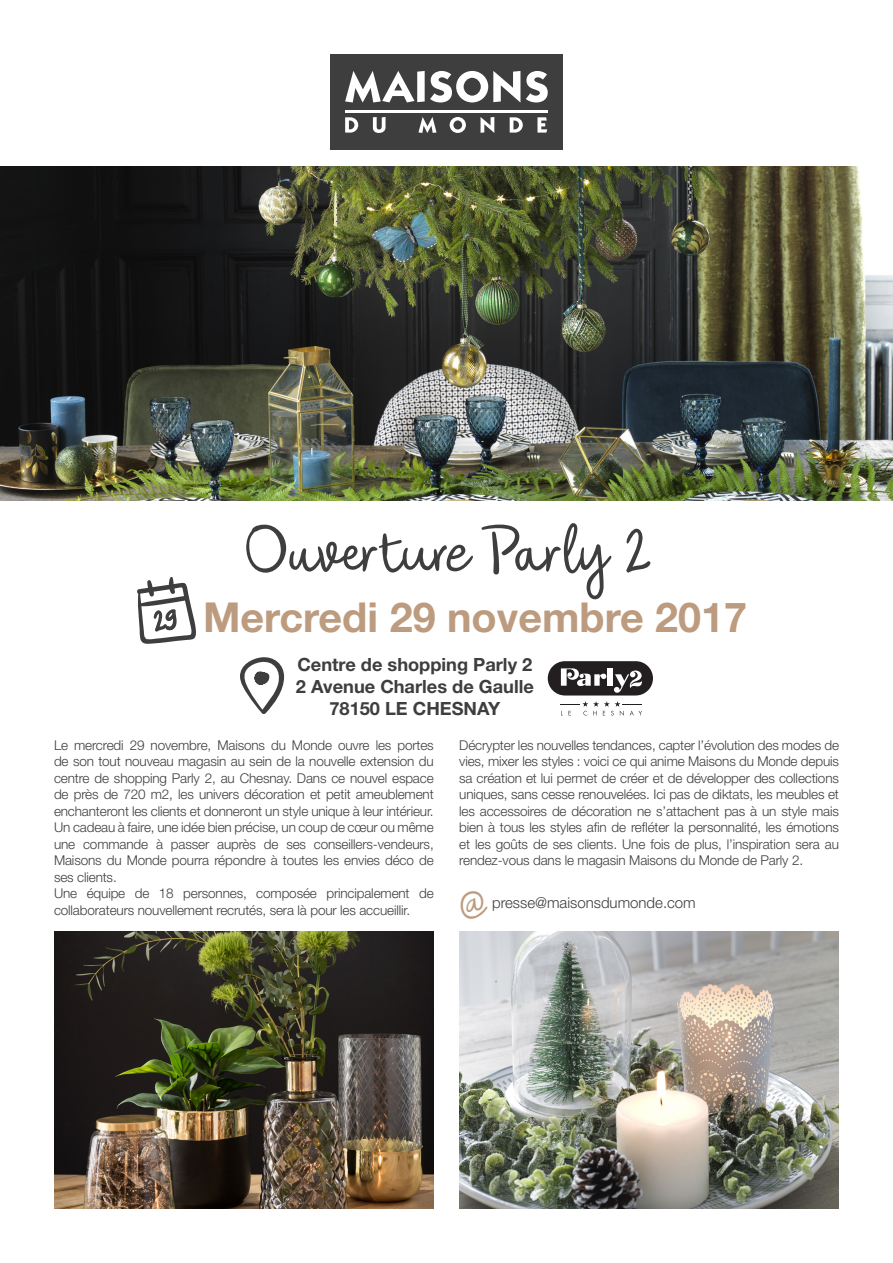
<style>
.page{position:relative;width:893px;height:1263px;background:#fff}
.page>*{position:absolute;margin:0;border:0;box-sizing:border-box;transform-origin:0 0}
.t1{font:64.8px "Valentine";color:#3e3e3f}
.t2{font:42px "Valentine";color:#bc9b7f}
.t3{font:700 41.25px "Helvetica Neue LT Std";color:#bc9b7f}
.t4{font:700 18.15px/21.9px "Helvetica Neue LT Std";color:#3e3e3f;text-align:center}
.t5{font:300 15px "Helvetica Neue LT Std";color:#3e3e3f}
.t6{font:300 13.5px/16.5px "Helvetica Neue LT Std";letter-spacing:-.01em;color:#3e3e3f}
</style>
<div class="page">
<div style="left:330px;top:54px;width:233px;height:96px;background:#3e3e3f"></div>
<hr style="left:345px;top:110px;width:203px;height:2px;background:#fff">
<svg style="left:345px;top:71px;width:175px;height:31px"></svg>
<svg style="left:526px;top:71px;width:22px;height:31px"></svg>
<svg style="left:345px;top:117px;width:13px;height:16px"></svg>
<svg style="left:373px;top:117px;width:12px;height:16px"></svg>
<svg style="left:418px;top:117px;width:18px;height:16px"></svg>
<svg style="left:450px;top:117px;width:16px;height:16px"></svg>
<svg style="left:480px;top:117px;width:14px;height:16px"></svg>
<svg style="left:510px;top:117px;width:13px;height:16px"></svg>
<svg style="left:537px;top:117px;width:10px;height:16px"></svg>
<img style="left:0;top:167px;width:893px;height:334px">
<img style="left:54px;top:931px;width:380px;height:278px">
<img style="left:459px;top:931px;width:380px;height:278px">
<svg style="left:240px;top:657px;width:44px;height:57px"></svg>
<div style="left:548px;top:661px;width:105px;height:34px;background:#231f20;border-radius:17px"></div>
<svg style="left:561px;top:701px;width:81px;height:14px"></svg>
<svg style="left:561px;top:668px;width:45px;height:18px"></svg>
<div style="left:608px;top:668px;width:5px;height:18px;background:#fff"></div>
<svg style="left:614px;top:670px;width:28px;height:23px"></svg>
<svg style="left:137px;top:577px;width:59px;height:67px"></svg>
<h1 class="t1" style="left:243px;top:505px;width:408px">Ouverture Parly 2</h1>
<h3 class="t3" style="left:203px;top:591px;width:546px">Mercredi 29 novembre 2017</h3>
<h3 class="t4" style="left:296px;top:653px;width:239px">Centre de shopping Parly 2<br>2 Avenue Charles de Gaulle<br>78150 LE CHESNAY</h3>
<p class="t6" style="left:54px;top:736px;width:381px">Le mercredi 29 novembre, Maisons du Monde ouvre les portes de son tout nouveau magasin au sein de la nouvelle extension du centre de shopping Parly 2, au Chesnay. Dans ce nouvel espace de près de 720 m2, les univers décoration et petit ameublement enchanteront les clients et donneront un style unique à leur intérieur.<br>Un cadeau à faire, une idée bien précise, un coup de cœur ou même une commande à passer auprès de ses conseillers-vendeurs, Maisons du Monde pourra répondre à toutes les envies déco de ses clients.<br>Une équipe de 18 personnes, composée principalement de collaborateurs nouvellement recrutés, sera là pour les accueillir.</p>
<p class="t6" style="left:459px;top:736px;width:381px;text-align:justify">Décrypter les nouvelles tendances, capter l’évolution des modes de vies, mixer les styles : voici ce qui anime Maisons du Monde depuis sa création et lui permet de créer et de développer des collections uniques, sans cesse renouvelées. Ici pas de diktats, les meubles et les accessoires de décoration ne s’attachent pas à un style mais bien à tous les styles afin de refléter la personnalité, les émotions et les goûts de ses clients. Une fois de plus, l’inspiration sera au rendez-vous dans le magasin Maisons du Monde de Parly 2.</p>
<h2 class="t2" style="left:459px;top:873px;width:27px">@</h2>
<p class="t5" style="left:492px;top:893px;width:205px">presse@maisonsdumonde.com</p>
</div>
